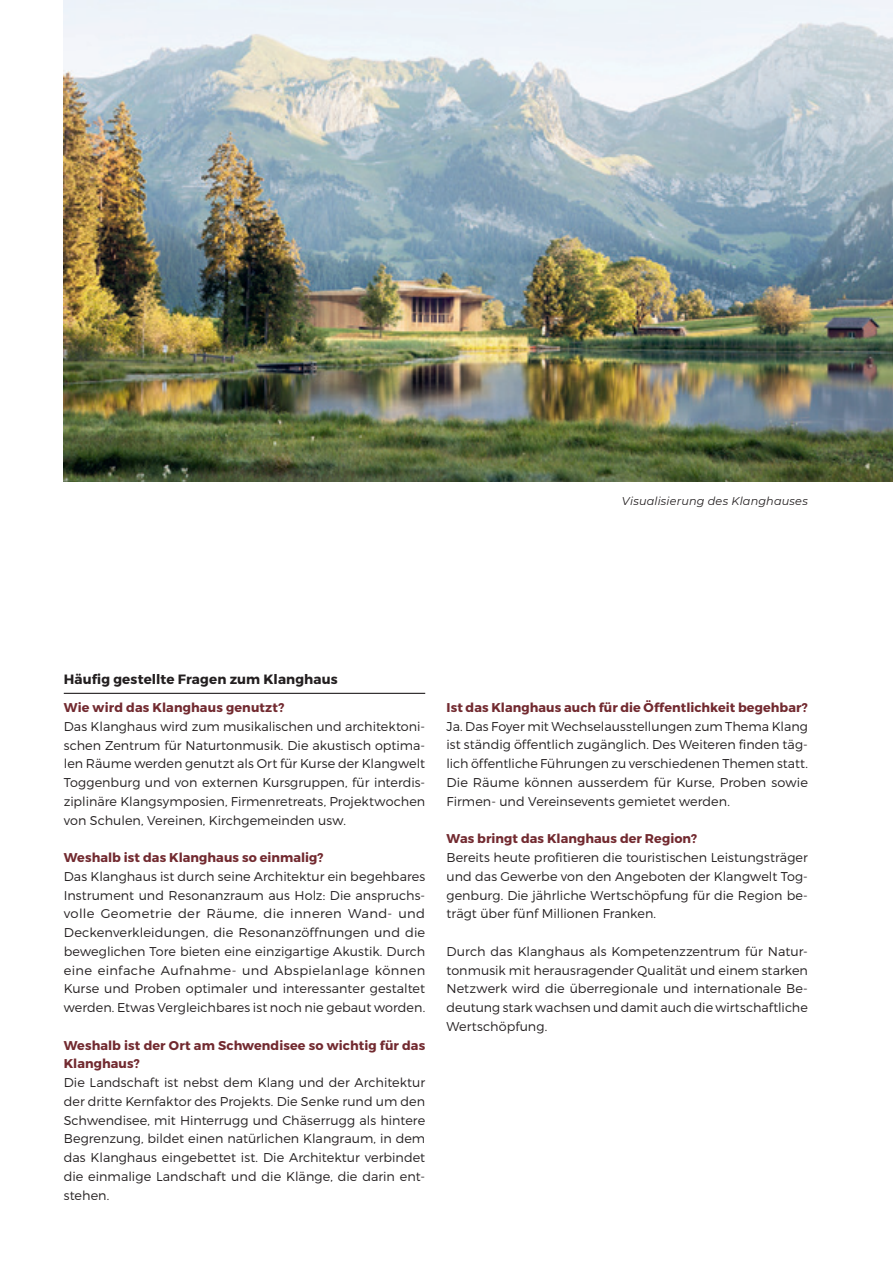
<style>
.page{position:relative;width:893px;height:1263px;background:#fff}
.page>*{position:absolute;margin:0;border:0;box-sizing:border-box;transform-origin:0 0}
.t1{font:700 13.5px "Montserrat";letter-spacing:.01em;color:#231f20}
.t2{font:300 12.75px/18.8px "Montserrat";letter-spacing:.005em;color:#231f20;text-align:justify}
.t3{font:700 12.75px/18.8px "Montserrat";letter-spacing:.005em;color:#722a30}
.t4{font:italic 11.25px "Montserrat";letter-spacing:.015em;color:#231f20}
</style>
<div class="page">
<hr style="left:64px;top:693px;width:361px;height:1px;background:#231f20">
<img style="left:64px;top:0;width:829px;height:481px">
<p class="t4" style="left:622px;top:494px;width:188px">Visualisierung des Klanghauses</p>
<p class="t1" style="left:64px;top:671px;width:276px">Häufig gestellte Fragen zum Klanghaus</p>
<p class="t3" style="left:64px;top:698px;width:222px">Wie wird das Klanghaus genutzt?</p>
<p class="t2" style="left:64px;top:717px;width:363px">Das Klanghaus wird zum musikalischen und architektoni&shy;schen Zentrum für Naturtonmusik. Die akustisch optima&shy;len Räume werden genutzt als Ort für Kurse der Klangwelt Toggenburg und von externen Kursgruppen, für interdis&shy;ziplinäre Klangsymposien, Firmenretreats, Projektwochen von Schulen, Vereinen, Kirchgemeinden usw.</p>
<p class="t3" style="left:64px;top:848px;width:261px">Weshalb ist das Klanghaus so einmalig?</p>
<p class="t2" style="left:64px;top:867px;width:363px">Das Klanghaus ist durch seine Architektur ein begehbares Instrument und Resonanzraum aus Holz: Die anspruchs&shy;volle Geometrie der Räume, die inneren Wand- und Deckenverkleidungen, die Resonanzöffnungen und die beweglichen Tore bieten eine einzigartige Akustik. Durch eine einfache Aufnahme- und Abspielanlage können Kurse und Proben optimaler und interessanter gestaltet werden. Etwas Vergleichbares ist noch nie gebaut worden.</p>
<p class="t3" style="left:64px;top:1036px;width:363px">Weshalb ist der Ort am Schwendisee so wichtig für das<br>Klanghaus?</p>
<p class="t2" style="left:64px;top:1073px;width:363px">Die Landschaft ist nebst dem Klang und der Architektur der dritte Kernfaktor des Projekts. Die Senke rund um den Schwendisee, mit Hinterrugg und Chäserrugg als hintere Begrenzung, bildet einen natürlichen Klangraum, in dem das Klanghaus eingebettet ist. Die Architektur verbindet die einmalige Landschaft und die Klänge, die darin ent&shy;stehen.</p>
<p class="t3" style="left:446px;top:698px;width:363px">Ist das Klanghaus auch für die Öffentlichkeit begehbar?</p>
<p class="t2" style="left:446px;top:717px;width:363px">Ja. Das Foyer mit Wechselausstellungen zum Thema Klang ist ständig öffentlich zugänglich. Des Weiteren finden täg&shy;lich öffentliche Führungen zu verschiedenen Themen statt.<br>Die Räume können ausserdem für Kurse, Proben sowie Firmen- und Vereinsevents gemietet werden.</p>
<p class="t3" style="left:446px;top:829px;width:252px">Was bringt das Klanghaus der Region?</p>
<p class="t2" style="left:446px;top:848px;width:363px">Bereits heute profitieren die touristischen Leistungsträger und das Gewerbe von den Angeboten der Klangwelt Tog&shy;genburg. Die jährliche Wertschöpfung für die Region be&shy;trägt über fünf Millionen Franken.</p>
<p class="t2" style="left:446px;top:942px;width:363px">Durch das Klanghaus als Kompetenzzentrum für Natur&shy;tonmusik mit herausragender Qualität und einem starken Netzwerk wird die überregionale und internationale Be&shy;deutung stark wachsen und damit auch die wirtschaftliche Wertschöpfung.</p>
</div>
